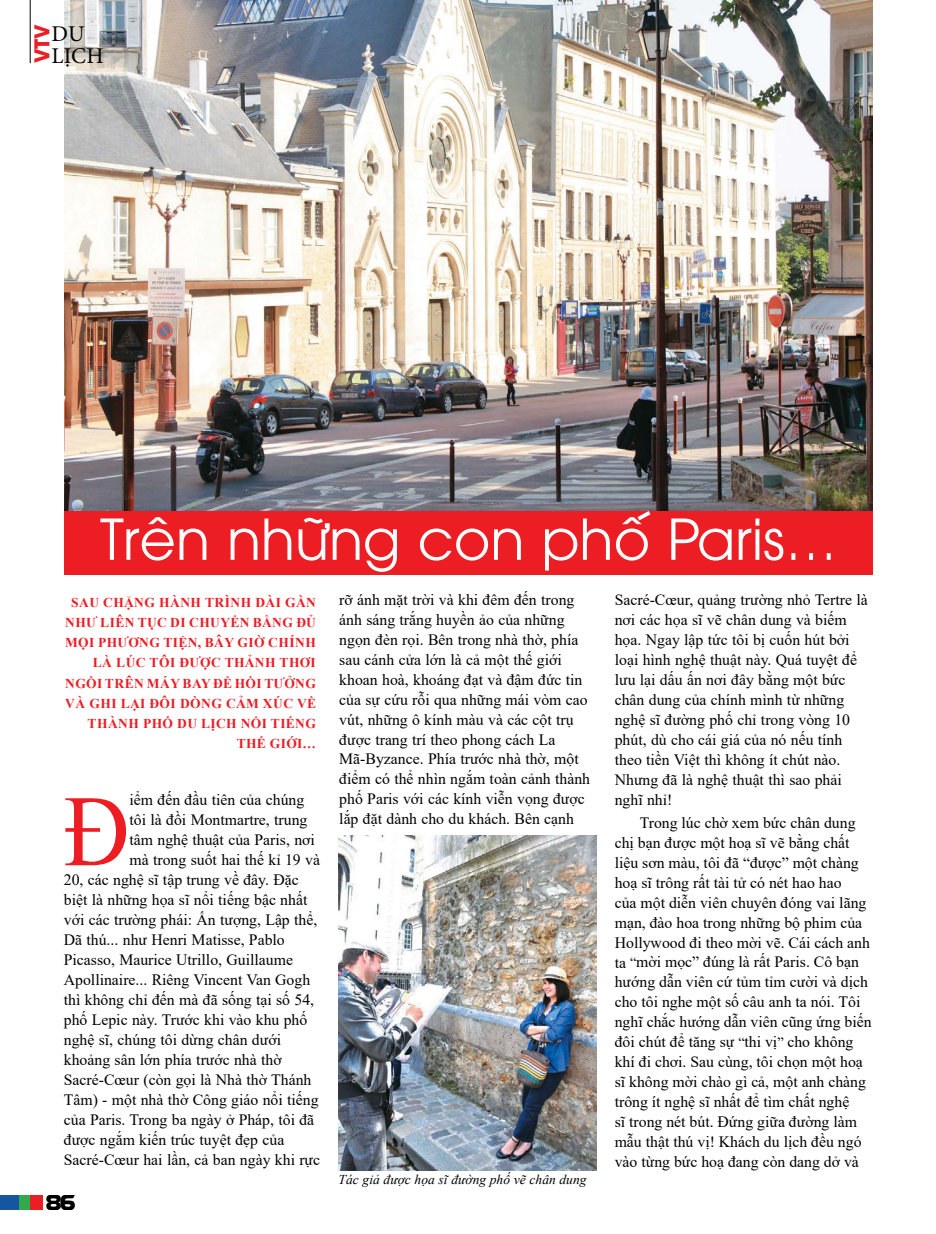
<style>
.page{position:relative;width:936px;height:1234px;background:#fff}
.page>*{position:absolute;margin:0;border:0;box-sizing:border-box;transform-origin:0 0}
.t1{font:101.1px "Times New Roman";color:#ed1d24;scale:.9 1}
.t2{font:55.8px "UTM Avo";color:#fff}
.t3{font:22.5px/21.8px "Minion Pro";letter-spacing:.005em;color:#000}
.t4{font:21px "UTM Eremitage";color:#000}
.t5{font:700 20.25px "UTM Avo";color:#ed1d24}
.t6{font:15.75px/20px "Times New Roman";color:#000}
.t7{font:700 13.5px/20.2px "Times New Roman";letter-spacing:.035em;color:#ed1d24;text-align:right}
.t8{font:italic 13.5px "Times New Roman";color:#000}
.s1{font-size:52.95px}
.s2{font-size:14.25px}
</style>
<div class="page">
<div style="left:18px;top:1194px;width:13px;height:15px;background:#33a94e"></div>
<div style="left:31px;top:1194px;width:12px;height:15px;background:#ed1d24"></div>
<div style="left:0;top:1194px;width:18px;height:15px;background:#1655a0"></div>
<img style="left:64px;top:0;width:808px;height:511px">
<div style="left:64px;top:511px;width:808px;height:64px;background:#ed1d24"></div>
<img style="left:338px;top:835px;width:258px;height:335px">
<hr style="left:30px;top:0;width:1px;height:63px;background:#000">
<p class="t5" style="left:25px;top:63px;width:41px;rotate:-90deg">VTV</p>
<h3 class="t3" style="left:52px;top:23px;width:54px">Du lịch</h3>
<h2 class="t2" style="left:100px;top:496px;width:739px">Trên những con phố Paris<span class="s1">…</span></h2>
<p class="t7" style="left:65px;top:591px;width:252px">SAU C HẶNG HÀNH TRÌNH DÀI GẦN<br>NHƯ LIÊN TỤC DI C HUYỂN BẰNG ĐỦ<br>MỌI PHƯƠNG TIỆN, BÂY GIỜ C HÍNH<br>LÀ LÚC TÔI ĐƯỢC THẢNH THƠI<br>NGỒI TRÊN MÁY BAY ĐỂ HỒI TƯỞNG<br>VÀ GHI LẠI Đ ÔI DÒNG CẢM XÚC VỀ<br>THÀNH PHỐ DU LỊC H NỔI TIẾNG<br>THẾ GIỚI…</p>
<p class="t6" style="left:339px;top:589px;width:252px">rỡ ánh mặt trời và khi đêm đến trong ánh sáng trắng huyền ảo của những ngọn đèn rọi. Bên trong nhà thờ, phía sau cánh cửa lớn là cả một thế giới khoan hoà, khoáng đạt và đậm đức tin của sự cứu rỗi qua những mái vòm cao vút, những ô kính màu và các cột trụ được trang trí theo phong cách La Mã-Byzance. Phía trước nhà thờ, một điểm có thể nhìn ngắm toàn cảnh thành phố Paris với các kính viễn vọng được lắp đặt dành cho du khách. Bên cạnh</p>
<p class="t6" style="left:614px;top:589px;width:254px">Sacré-Cœur, quảng trường nhỏ Tertre là nơi các họa sĩ vẽ chân dung và biếm họa. Ngay lập tức tôi bị cuốn hút bởi loại hình nghệ thuật này. Quá tuyệt để lưu lại dấu ấn nơi đây bằng một bức chân dung của chính mình từ những nghệ sĩ đường phố chỉ trong vòng 10 phút, dù cho cái giá của nó nếu tính theo tiền Việt thì không ít chút nào.<br>Nhưng đã là nghệ thuật thì sao phải nghĩ nhỉ!</p>
<h1 class="t1" style="left:64px;top:759px;width:74px">Đ</h1>
<p class="t6" style="left:129px;top:789px;width:176px">iểm đến đầu tiên của chúng</p>
<p class="t6" style="left:129px;top:809px;width:179px">tôi là đồi Montmartre, trung</p>
<p class="t6" style="left:129px;top:829px;width:187px">tâm nghệ thuật của Paris, nơi</p>
<p class="t6" style="left:129px;top:849px;width:192px">mà trong suốt hai thế kỉ 19 và</p>
<p class="t6" style="left:64px;top:869px;width:236px">20, các nghệ sĩ tập trung về đây. Đặc</p>
<p class="t6" style="left:64px;top:889px;width:245px">biệt là những họa sĩ nổi tiếng bậc nhất</p>
<p class="t6" style="left:64px;top:909px;width:255px">với các trường phái: Ấn tượng, Lập thể,</p>
<p class="t6" style="left:64px;top:929px;width:222px">Dã thú... như Henri Matisse, Pablo</p>
<p class="t6" style="left:64px;top:949px;width:231px">Picasso, Maurice Utrillo, Guillaume</p>
<p class="t6" style="left:64px;top:969px;width:248px">Apollinaire... Riêng Vincent Van Gogh</p>
<p class="t6" style="left:64px;top:989px;width:252px">thì không chỉ đến mà đã sống tại số 54,</p>
<p class="t6" style="left:64px;top:1009px;width:245px">phố Lepic này. Trước khi vào khu phố</p>
<p class="t6" style="left:64px;top:1028px;width:219px">nghệ sĩ, chúng tôi dừng chân dưới</p>
<p class="t6" style="left:64px;top:1048px;width:219px">khoảng sân lớn phía trước nhà thờ</p>
<p class="t6" style="left:64px;top:1068px;width:249px">Sacré-Cœur (còn gọi là Nhà thờ Thánh</p>
<p class="t6" style="left:64px;top:1088px;width:256px">Tâm) - một nhà thờ Công giáo nổi tiếng</p>
<p class="t6" style="left:64px;top:1108px;width:252px">của Paris. Trong ba ngày ở Pháp, tôi đã</p>
<p class="t6" style="left:64px;top:1128px;width:222px">được ngắm kiến trúc tuyệt đẹp của</p>
<p class="t6" style="left:64px;top:1148px;width:258px">Sacré-Cœur hai lần, cả ban ngày khi rực</p>
<p class="t6" style="left:614px;top:812px;width:258px;text-indent:25px">Trong lúc chờ xem bức chân dung chị bạn được một hoạ sĩ vẽ bằng chất liệu sơn màu, tôi đã “được” một chàng hoạ sĩ trông rất tài tử có nét hao hao<br>của một diễn viên chuyên đóng vai lãng mạn, đào hoa trong những bộ phim của Hollywood đi theo mời vẽ. Cái cách anh ta <span class="s2">“</span>mời mọc” đúng là rất Paris. Cô bạn hướng dẫn viên cứ tủm tỉm cười và dịch cho tôi nghe một số câu anh ta nói. Tôi nghĩ chắc hướng dẫn viên cũng ứng biến đôi chút để tăng sự <span class="s2">“</span>thi vị<span class="s2">”</span> cho không khí đi chơi. Sau cùng, tôi chọn một hoạ sĩ không mời chào gì cả, một anh chàng trông ít nghệ sĩ nhất để tìm chất nghệ<br>sĩ trong nét bút. Đứng giữa đường làm mẫu thật thú vị! Khách du lịch đều ngó vào từng bức hoạ đang còn dang dở và</p>
<p class="t8" style="left:338px;top:1169px;width:249px">Tác giả được họa sĩ đường phố vẽ chân dung</p>
<h3 class="t4" style="left:45px;top:1186px;width:31px">86</h3>
</div>
